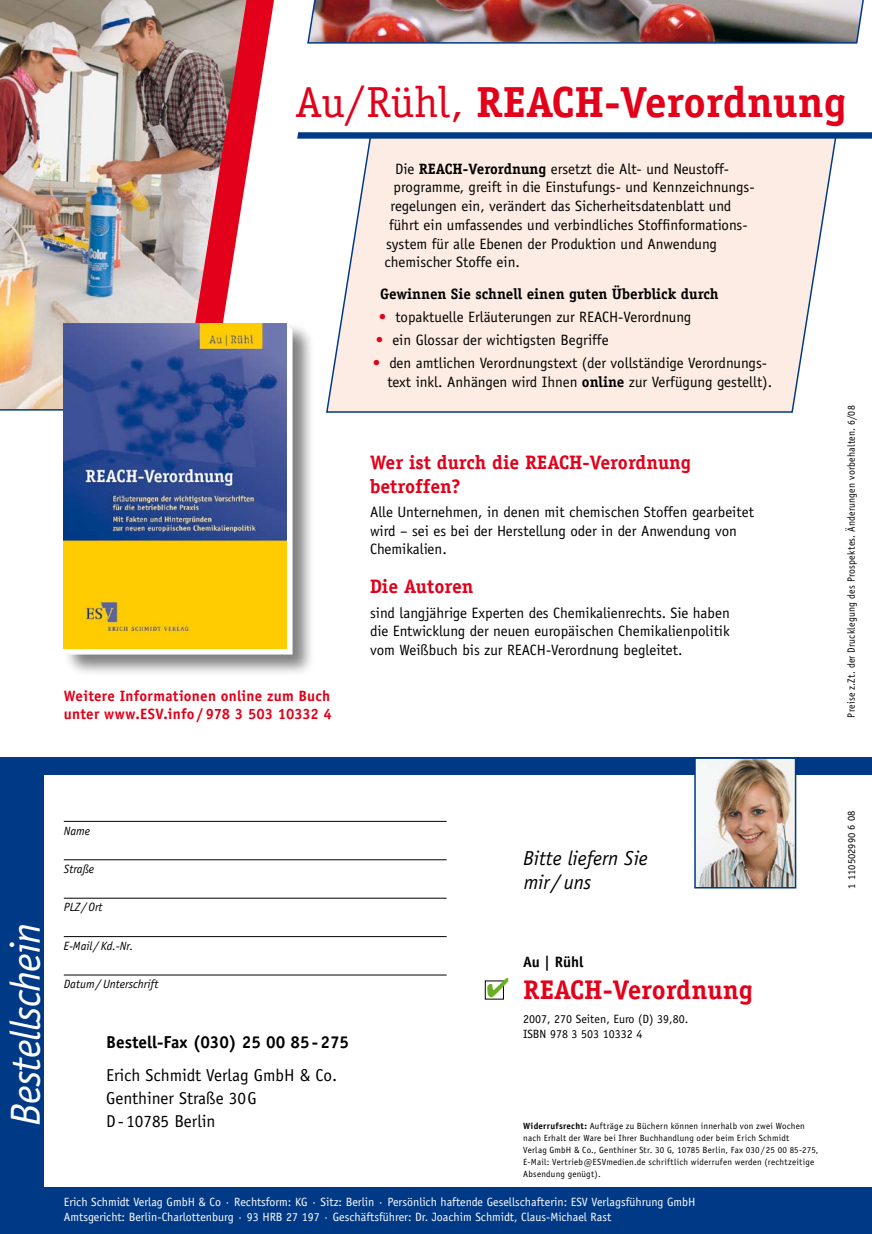
<style>
.page{position:relative;width:872px;height:1234px;background:#fff}
.page>*{position:absolute;margin:0;border:0;box-sizing:border-box;transform-origin:0 0}
.t1{font:700 43.5px "Officina Serif";color:#e2001a}
.t2{font:italic 42px "Officina Sans";letter-spacing:-.02em;color:#fff}
.t3{font:700 27px "Officina Serif";color:#e2001a}
.t4{font:italic 20.25px/23.2px "Officina Sans";color:#000}
.t5{font:700 19.5px/24px "Officina Serif";color:#e2001a}
.t6{font:17.25px/22.8px "Officina Sans";color:#000}
.t7{font:700 17.25px "Officina Sans";color:#000}
.t8{font:15px/18.8px "Officina Sans";color:#000}
.t9{font:700 15px/18px "Officina Sans";letter-spacing:.015em;color:#e2001a}
.t10{font:700 15px "Officina Serif";color:#000}
.t11{font:700 15px "Officina Sans";color:#000}
.t12{font:12px/15px "Officina Sans";color:#fff}
.t13{font:italic 12px "Officina Sans";color:#000}
.t14{font:12px/15px "Officina Sans";color:#000}
.t15{font:10.5px "Officina Sans";letter-spacing:.02em;color:#000;scale:.93 1}
.t16{font:10.5px "Officina Sans";color:#000}
.t17{font:9px/12px "Officina Sans";letter-spacing:.025em;color:#000}
.s1{font-weight:400}
.s2{font-family:"Officina Serif";font-weight:700}
.s3{color:#e2001a}
.s4{font-weight:700}
</style>
<div class="page">
<div style="left:0;top:1186px;width:872px;height:47px;background:#003986"></div>
<div style="left:0;top:757px;width:872px;height:17px;background:#003986"></div>
<div style="left:0;top:757px;width:44px;height:476px;background:#003986"></div>
<img style="left:697px;top:760px;width:96px;height:125px">
<div style="left:694px;top:757px;width:102px;height:131px;border:2px solid #003986"></div>
<svg style="left:326px;top:139px;width:511px;height:274px"></svg>
<img style="left:307px;top:0;width:557px;height:44px">
<svg style="left:297px;top:132px;width:575px;height:7px"></svg>
<img style="left:0;top:0;width:190px;height:411px">
<svg style="left:190px;top:0;width:84px;height:322px"></svg>
<div style="left:62px;top:322px;width:253px;height:356px;background:#000;opacity:.5"></div>
<svg style="left:64px;top:323px;width:228px;height:331px"></svg>
<img style="left:64px;top:323px;width:222px;height:325px">
<hr style="left:64px;top:820px;width:382px;height:1px;background:#000">
<hr style="left:64px;top:859px;width:382px;height:1px;background:#000">
<hr style="left:64px;top:897px;width:382px;height:1px;background:#000">
<hr style="left:64px;top:936px;width:382px;height:1px;background:#000">
<hr style="left:64px;top:974px;width:382px;height:1px;background:#000">
<div style="left:485px;top:980px;width:19px;height:19px;border:1px solid #000"></div>
<svg style="left:487px;top:980px;width:17px;height:17px"></svg>
<h1 class="t1" style="left:296px;top:75px;width:552px"><span class="s1">Au/Rühl,</span> REACH-Verordnung</h1>
<p class="t9" style="left:64px;top:686px;width:269px">Weitere Informationen online zum Buch unter www.ESV.info / 978 3 503 10332 4</p>
<p class="t8" style="left:395px;top:159px;width:334px">Die <span class="s2">REACH-Verordnung</span> ersetzt die Alt- und Neu-stoff-</p>
<p class="t8" style="left:393px;top:178px;width:361px">programme, greift in die Einstufungs- und Kennzeichnungs-</p>
<p class="t8" style="left:390px;top:196px;width:342px">regelungen ein, verändert das Sicherheitsdatenblatt und</p>
<p class="t8" style="left:389px;top:215px;width:358px">führt ein umfassendes und verbindliches Stoffinformations-</p>
<p class="t8" style="left:386px;top:234px;width:332px">system für alle Ebenen der Produktion und Anwendung</p>
<p class="t8" style="left:384px;top:253px;width:137px">chemischer Stoffe ein.</p>
<p class="t10" style="left:380px;top:284px;width:340px">Gewinnen Sie schnell einen guten Überblick durch</p>
<p class="t8" style="left:379px;top:307px;width:314px"><span class="s3">•</span> topaktuelle Erläuterungen zur REACH-Verordnung</p>
<p class="t8" style="left:376px;top:330px;width:234px"><span class="s3">•</span> ein Glossar der wichtigsten Begriffe</p>
<p class="t8" style="left:387px;top:353px;width:386px;text-indent:-14px"><span class="s3">•</span> den amtlichen Verordnungstext (der vollständige Verordnungs&shy;text inkl. Anhängen wird Ihnen <span class="s2">online</span> zur Verfügung gestellt).</p>
<h3 class="t5" style="left:370px;top:449px;width:322px">Wer ist durch die REACH-Verordnung betroffen?</h3>
<p class="t8" style="left:370px;top:502px;width:385px">Alle Unternehmen, in denen mit chemischen Stoffen gearbeitet wird – sei es bei der Herstellung oder in der Anwendung von<br>Chemikalien.</p>
<h3 class="t5" style="left:370px;top:574px;width:105px">Die Autoren</h3>
<p class="t8" style="left:370px;top:603px;width:361px;text-align:justify">sind langjährige Experten des Chemikalienrechts. Sie haben die Entwicklung der neuen europäischen Chemikalienpolitik vom Weißbuch bis zur REACH-Verordnung begleitet.</p>
<p class="t15" style="left:845px;top:717px;width:337px;rotate:-90deg">Preise z.Zt. der Drucklegung des Prospektes. Änderungen vorbehalten. 6/08</p>
<h2 class="t2" style="left:1px;top:1125px;width:204px;rotate:-90deg">Bestellschein</h2>
<p class="t13" style="left:64px;top:823px;width:28px">Name</p>
<p class="t13" style="left:64px;top:861px;width:32px">Straße</p>
<p class="t13" style="left:64px;top:900px;width:40px">PLZ /Ort</p>
<p class="t13" style="left:64px;top:938px;width:71px">E-Mail /Kd.-Nr.</p>
<p class="t13" style="left:64px;top:976px;width:96px">Datum/Unterschrift</p>
<p class="t7" style="left:106px;top:1030px;width:244px">Bestell-Fax (030) 25 00 85-275</p>
<p class="t6" style="left:106px;top:1063px;width:232px">Erich Schmidt Verlag GmbH &amp; Co.<br>Genthiner Straße 30G<br>D-10785 Berlin</p>
<h3 class="t4" style="left:523px;top:846px;width:126px">Bitte liefern Sie mir /uns</h3>
<p class="t11" style="left:523px;top:952px;width:62px">Au | Rühl</p>
<h3 class="t3" style="left:523px;top:972px;width:231px">REACH-Verordnung</h3>
<p class="t14" style="left:523px;top:1010px;width:167px">2007, 270 Seiten, Euro (D) 39,80.<br>ISBN 978 3 503 10332 4</p>
<p class="t17" style="left:523px;top:1119px;width:297px"><span class="s4">Widerrufsrecht:</span> Aufträge zu Büchern können innerhalb von zwei Wochen nach Erhalt der Ware bei Ihrer Buchhandlung oder beim Erich Schmidt<br>Verlag GmbH &amp; Co., Genthiner Str. 30 G, 10785 Berlin, Fax 030/25 00 85-275, E-Mail: Vertrieb@ESVmedien.de schriftlich widerrufen werden (rechtzeitige Absendung genügt).</p>
<p class="t12" style="left:64px;top:1194px;width:633px;text-indent:527px">Verlagsführung GmbH<br>Amtsgericht: Berlin-Charlottenburg · 93 HRB 27 197 · Geschäftsführer: Dr. Joachim Schmidt, Claus-Michael Rast</p>
<p class="t12" style="left:64px;top:1194px;width:514px">Erich Schmidt Verlag GmbH &amp; Co · Rechtsform: KG · Sitz: Berlin · Persönlich haftende Gesellschafterin: ESV</p>
<p class="t16" style="left:845px;top:888px;width:79px;rotate:-90deg">1 110502990 6 08</p>
</div>
